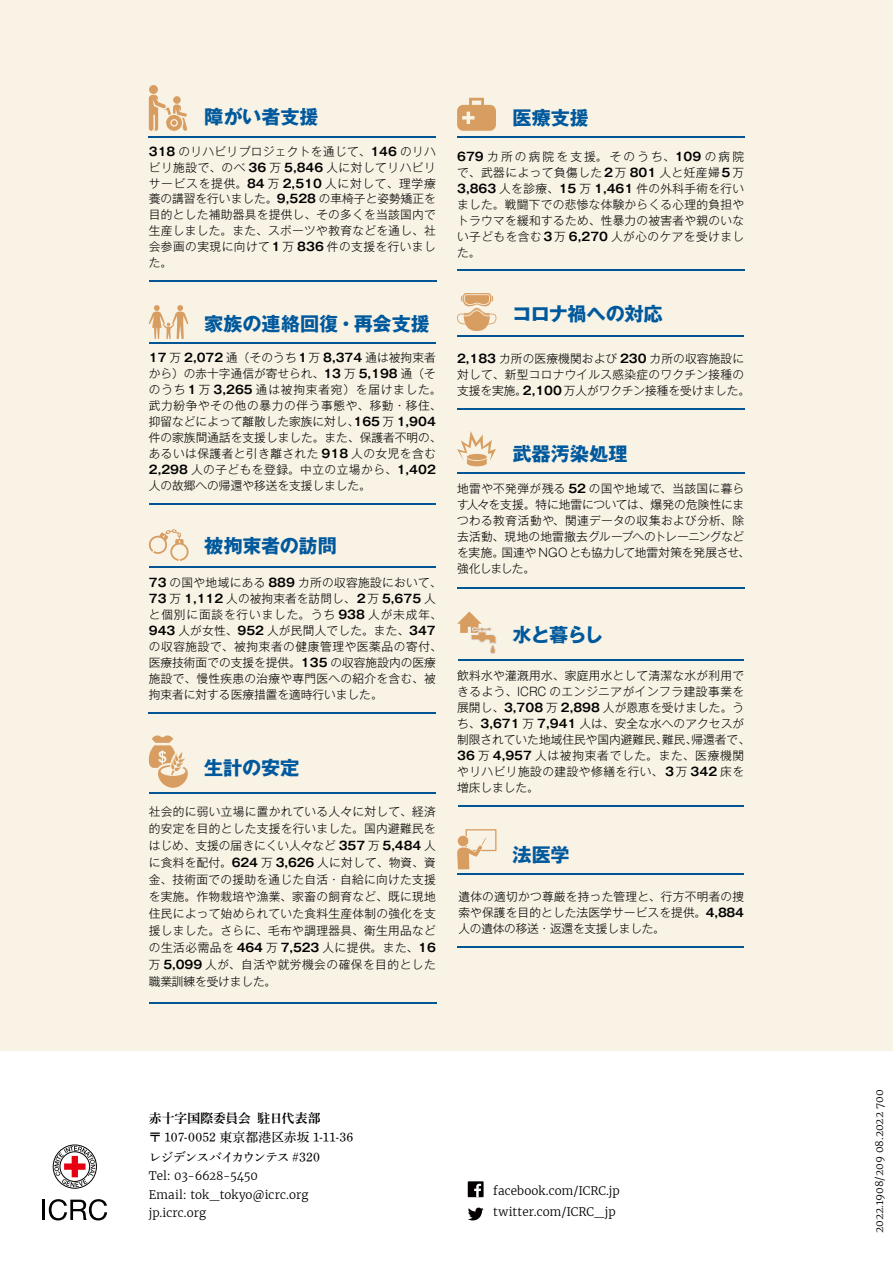
<style>
.page{position:relative;width:893px;height:1263px;background:#fff}
.page>*{position:absolute;margin:0;border:0;box-sizing:border-box;transform-origin:0 0}
.t1{font:700 19.2px "Gothic MB101 Pro";letter-spacing:-.005em;color:#00589d}
.t2{font:12.75px/19.6px "Shuei Min Pro M";letter-spacing:-.01em;color:#000}
.t3{font:12.75px "Shuei Min Pro B";letter-spacing:.005em;color:#000}
.t4{font:300 11.7px/15.9px "Gothic MB101 Pro";letter-spacing:.025em;color:#000}
.t5{font:300 11.7px/15.9px "Gothic MB101 Pro";letter-spacing:.005em;color:#000}
.t6{font:300 11.7px/18.6px "Merriweather";letter-spacing:.005em;color:#000}
.t7{font:300 10.5px "Merriweather";color:#000}
.s1{font-family:"Gothic MB101 Pro De";font-weight:700}
</style>
<div class="page">
<div style="left:53px;top:1145px;width:44px;height:43px;border:1px solid #000;border-radius:50%"></div>
<svg style="left:54px;top:1146px;width:41px;height:41px"></svg>
<hr style="left:43px;top:1199px;width:2px;height:21px;background:#000">
<svg style="left:49px;top:1199px;width:58px;height:21px"></svg>
<div style="left:468px;top:1181px;width:16px;height:16px;background:#040000"></div>
<svg style="left:474px;top:1184px;width:7px;height:13px"></svg>
<svg style="left:468px;top:1207px;width:16px;height:13px"></svg>
<div style="left:0;top:0;width:893px;height:1050px;background:#f8f3e5"></div>
<svg style="left:149px;top:305px;width:39px;height:34px"></svg>
<hr style="left:149px;top:342px;width:287px;height:2px;background:#025494">
<hr style="left:457px;top:137px;width:287px;height:1px;background:#025494">
<hr style="left:149px;top:503px;width:287px;height:1px;background:#025494">
<hr style="left:149px;top:566px;width:287px;height:2px;background:#025494">
<hr style="left:149px;top:713px;width:287px;height:1px;background:#025494">
<hr style="left:457px;top:873px;width:287px;height:2px;background:#025494">
<hr style="left:457px;top:946px;width:287px;height:2px;background:#025494">
<hr style="left:149px;top:792px;width:287px;height:2px;background:#025494">
<hr style="left:149px;top:1002px;width:287px;height:2px;background:#025494">
<hr style="left:458px;top:659px;width:286px;height:2px;background:#025494">
<hr style="left:458px;top:805px;width:286px;height:2px;background:#025494">
<hr style="left:457px;top:335px;width:287px;height:2px;background:#025494">
<hr style="left:457px;top:408px;width:287px;height:1px;background:#025494">
<hr style="left:457px;top:269px;width:287px;height:2px;background:#025494">
<hr style="left:149px;top:137px;width:287px;height:1px;background:#025494">
<hr style="left:149px;top:281px;width:287px;height:1px;background:#025494">
<hr style="left:457px;top:472px;width:287px;height:1px;background:#025494">
<hr style="left:457px;top:587px;width:287px;height:2px;background:#025494">
<svg style="left:148px;top:529px;width:41px;height:32px"></svg>
<svg style="left:148px;top:735px;width:40px;height:53px"></svg>
<svg style="left:457px;top:98px;width:39px;height:33px"></svg>
<svg style="left:457px;top:829px;width:39px;height:40px"></svg>
<div style="left:149px;top:85px;width:9px;height:9px;background:#d89d61;border-radius:50%"></div>
<svg style="left:149px;top:95px;width:38px;height:36px"></svg>
<svg style="left:457px;top:431px;width:39px;height:35px"></svg>
<svg style="left:457px;top:611px;width:40px;height:43px"></svg>
<svg style="left:457px;top:293px;width:39px;height:38px"></svg>
<h1 class="t1" style="left:204px;top:101px;width:116px">障がい者支援</h1>
<p class="t4" style="left:149px;top:142px;width:289px;text-align:justify"><span class="s1">318</span> のリハビリプロジェクトを通じて、<span class="s1">146</span> のリハビリ施設で、のべ <span class="s1">36</span> 万 <span class="s1">5,846</span> 人に対してリハビリサービスを提供。<span class="s1">84</span> 万 <span class="s1">2,510</span> 人に対して、理学療養の講習を行いました。<span class="s1">9,528</span> の車椅子と姿勢矯正を目的とした補助器具を提供し、その多くを当該国内で生産しました。また、スポーツや教育などを通し、社会参画の実現に向けて<span class="s1">１</span>万 <span class="s1">836</span> 件の支援を行いました。</p>
<h1 class="t1" style="left:204px;top:308px;width:227px">家族の連絡回復・再会支援</h1>
<p class="t5" style="left:149px;top:348px;width:294px"><span class="s1">17</span> 万 <span class="s1">2,072</span> 通（そのうち<span class="s1">１</span>万 <span class="s1">8,374</span> 通は被拘束者から）の赤十字通信が寄せられ、<span class="s1">13</span> 万 <span class="s1">5,198</span> 通（そのうち<span class="s1">１</span>万 <span class="s1">3,265</span> 通は被拘束者宛）を届けました。武力紛争やその他の暴力の伴う事態や、移動・移住、抑留などによって離散した家族に対し、<span class="s1">165</span> 万 <span class="s1">1,904</span>件の家族間通話を支援しました。また、保護者不明の、あるいは保護者と引き離された <span class="s1">918</span> 人の女児を含む<br><span class="s1">2,298</span> 人の子どもを登録。中立の立場から、<span class="s1">1,402</span>人の故郷への帰還や移送を支援しました。</p>
<h1 class="t1" style="left:204px;top:529px;width:134px">被拘束者の訪問</h1>
<p class="t4" style="left:149px;top:573px;width:294px"><span class="s1">73</span> の国や地域にある <span class="s1">889</span> カ所の収容施設において、<br><span class="s1">73</span> 万 <span class="s1">1,112</span> 人の被拘束者を訪問し、<span class="s1">２</span>万 <span class="s1">5,675</span> 人と個別に面談を行いました。うち <span class="s1">938</span> 人が未成年、<br><span class="s1">943</span> 人が女性、<span class="s1">952</span> 人が民間人でした。また、<span class="s1">347</span>の収容施設で、被拘束者の健康管理や医薬品の寄付、医療技術面での支援を提供。<span class="s1">135</span> の収容施設内の医療施設で、慢性疾患の治療や専門医への紹介を含む、被拘束者に対する医療措置を適時行いました。</p>
<h1 class="t1" style="left:204px;top:751px;width:96px">生計の安定</h1>
<p class="t4" style="left:149px;top:801px;width:289px;line-height:17px;text-align:justify">社会的に弱い立場に置かれている人々に対して、経済的安定を目的とした支援を行いました。国内避難民をはじめ、支援の届きにくい人々など <span class="s1">357</span> 万 <span class="s1">5,484</span> 人に食料を配付。<span class="s1">624</span> 万 <span class="s1">3,626</span> 人に対して、物資、資金、技術面での援助を通じた自活・自給に向けた支援を実施。作物栽培や漁業、家畜の飼育など、既に現地住民によって始められていた食料生産体制の強化を支援しました。さらに、毛布や調理器具、衛生用品などの生活必需品を <span class="s1">464</span> 万 <span class="s1">7,523</span> 人に提供。また、<span class="s1">16</span>万 <span class="s1">5,099</span> 人が、自活や就労機会の確保を目的とした職業訓練を受けました。</p>
<h1 class="t1" style="left:513px;top:102px;width:78px">医療支援</h1>
<p class="t4" style="left:457px;top:147px;width:289px;text-align:justify"><span class="s1">679</span> カ所の病院を支援。そのうち、<span class="s1">109</span> の病院で、武器によって負傷した<span class="s1">２</span>万 <span class="s1">801</span> 人と妊産婦<span class="s1">５</span>万<span class="s1">3,863</span> 人を診療、<span class="s1">15</span> 万 <span class="s1">1,461</span> 件の外科手術を行いました。戦闘下での悲惨な体験からくる心理的負担やトラウマを緩和するため、性暴力の被害者や親のいない子どもを含む<span class="s1">３</span>万 <span class="s1">6,270</span> 人が心のケアを受けました。</p>
<h1 class="t1" style="left:513px;top:298px;width:152px">コロナ禍への対応</h1>
<p class="t4" style="left:457px;top:349px;width:294px"><span class="s1">2,183</span> カ所の医療機関および <span class="s1">230</span> カ所の収容施設に対して、新型コロナウイルス感染症のワクチン接種の支援を実施。<span class="s1">2,100</span> 万人がワクチン接種を受けました。</p>
<h1 class="t1" style="left:513px;top:438px;width:117px">武器汚染処理</h1>
<p class="t4" style="left:457px;top:479px;width:294px">地雷や不発弾が残る <span class="s1">52</span> の国や地域で、当該国に暮らす人々を支援。特に地雷については、爆発の危険性にまつわる教育活動や、関連データの収集および分析、除去活動、現地の地雷撤去グループへのトレーニングなどを実施。国連や NGOとも協力して地雷対策を発展させ、強化しました。</p>
<h1 class="t1" style="left:513px;top:618px;width:92px">水と暮らし</h1>
<p class="t4" style="left:457px;top:666px;width:294px">飲料水や灌漑用水、家庭用水として清潔な水が利用できるよう、ICRC のエンジニアがインフラ建設事業を展開し、<span class="s1">3,708</span> 万 <span class="s1">2,898</span> 人が恩恵を受けました。うち、<span class="s1">3,671</span> 万 <span class="s1">7,941</span> 人は、安全な水へのアクセスが制限されていた地域住民や国内避難民、難民、帰還者で、<br><span class="s1">36</span> 万 <span class="s1">4,957</span> 人は被拘束者でした。また、医療機関やリハビリ施設の建設や修繕を行い、<span class="s1">３</span>万 <span class="s1">342</span> 床を増床しました。</p>
<h1 class="t1" style="left:513px;top:839px;width:59px">法医学</h1>
<p class="t4" style="left:458px;top:887px;width:287px;text-align:justify">遺体の適切かつ尊厳を持った管理と、行方不明者の捜索や保護を目的とした法医学サービスを提供。<span class="s1">4,884</span>人の遺体の移送・返還を支援しました。</p>
<p class="t3" style="left:149px;top:1109px;width:173px">赤十字国際委員会 駐日代表部</p>
<p class="t2" style="left:149px;top:1127px;width:206px">〒 107-0052 東京都港区赤坂 1-11-36レジデンスバイカウンテス #320</p>
<p class="t6" style="left:149px;top:1166px;width:161px">Tel: 03-6628-5450<br>Email: tok_tokyo@icrc.org jp.icrc.org</p>
<p class="t6" style="left:493px;top:1179px;width:128px;line-height:21.6px">facebook.com/ICRC.jp twitter.com/ICRC_jp</p>
<p class="t7" style="left:872px;top:1233px;width:145px;rotate:-90deg">2022.1908/209 08.2022 700</p>
</div>
